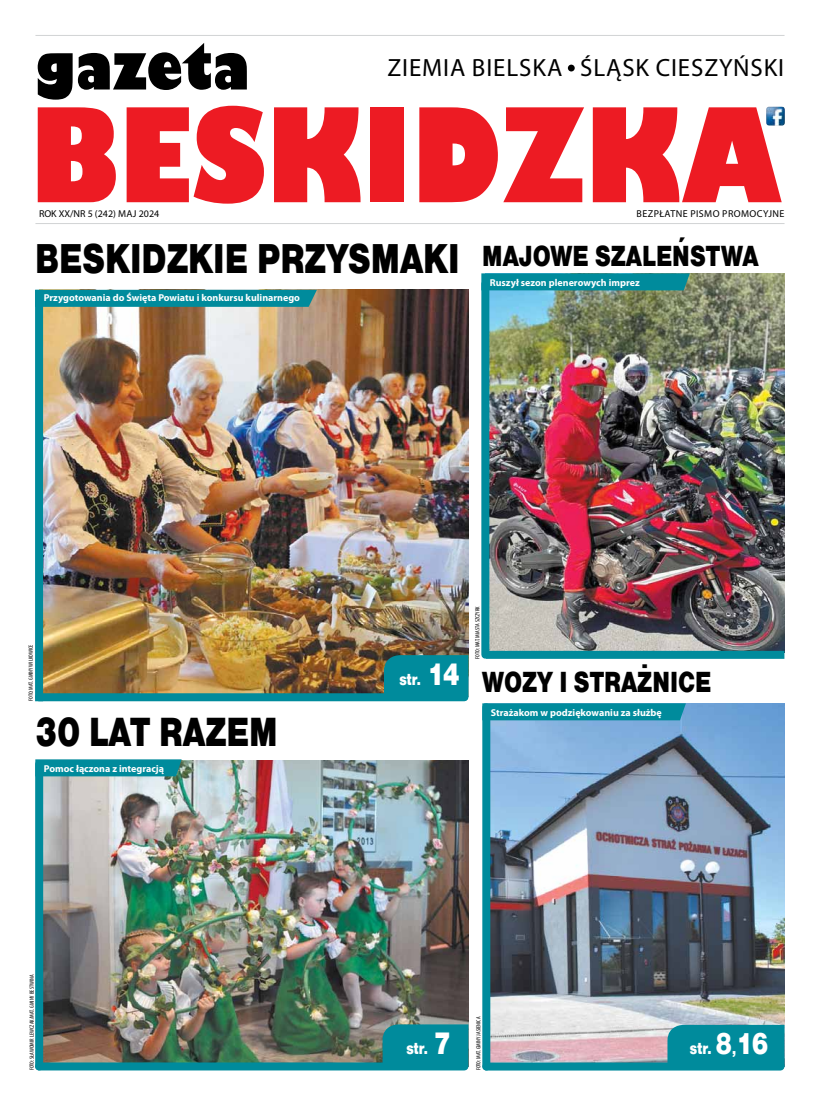
<style>
.page{position:relative;width:820px;height:1106px;background:#fff}
.page>*{position:absolute;margin:0;border:0;box-sizing:border-box;transform-origin:0 0}
.t1{font:800 condensed 127.3px "Gill Sans";letter-spacing:.005em;color:#ed1b23;scale:1.16 1}
.t2{font:800 condensed 61.8px "Gill Sans";color:#000;scale:1.25 1}
.t3{font:900 43px "Nimbus Sans DEE";color:#000;scale:.8 1}
.t4{font:900 42px "Nimbus Sans DEE";color:#000;scale:.8 1}
.t5{font:900 30px "Nimbus Sans DEE";color:#000;scale:.8 1}
.t6{font:25px "Myriad Pro";letter-spacing:.035em;color:#000}
.t7{font:900 17.3px "Nimbus Sans DEE";color:#fff;scale:.8 1}
.t8{font:700 10px "Myriad Pro";color:#fff}
.t9{font:10px "Myriad Pro";letter-spacing:.025em;color:#000}
.t10{font:10px "Myriad Pro";color:#000}
.t11{font:condensed 6px "Myriad Pro";letter-spacing:.01em;color:#000}
.s1{font-size:31.9px}
.s2{font-size:31px}
</style>
<div class="page">
<hr style="left:35px;top:35px;width:749px;height:1px;background:#d1d3d4">
<hr style="left:35px;top:223px;width:749px;height:1px;background:#d1d3d4">
<img style="left:766px;top:107px;width:18px;height:19px">
<div style="left:567px;top:65px;width:7px;height:6px;background:#000;border-radius:50%"></div>
<img style="left:43px;top:760px;width:425px;height:302px">
<div style="left:39px;top:1062px;width:425px;height:8px;background:#008b9c"></div>
<div style="left:35px;top:764px;width:8px;height:302px;background:#008b9c"></div>
<svg style="left:35px;top:759px;width:147px;height:17px;background:#078d9d"></svg>
<div style="left:382px;top:1024px;width:86px;height:42px;background:#008b9c"></div>
<img style="left:43px;top:290px;width:425px;height:403px">
<div style="left:35px;top:294px;width:8px;height:403px;background:#008b9c"></div>
<svg style="left:35px;top:290px;width:282px;height:17px;background:#048b9b"></svg>
<div style="left:39px;top:693px;width:425px;height:8px;background:#008b9c"></div>
<div style="left:384px;top:655px;width:84px;height:42px;background:#008b9c"></div>
<img style="left:490px;top:703px;width:294px;height:359px">
<div style="left:486px;top:1062px;width:294px;height:8px;background:#008b9c"></div>
<div style="left:482px;top:707px;width:8px;height:359px;background:#008b9c"></div>
<svg style="left:482px;top:703px;width:203px;height:17px;background:#038c9d"></svg>
<img style="left:489px;top:274px;width:295px;height:378px">
<div style="left:490px;top:651px;width:290px;height:8px;background:#008b9c"></div>
<div style="left:481px;top:284px;width:8px;height:370px;background:#008b9c"></div>
<svg style="left:481px;top:273px;width:208px;height:17px;background:#048b9b"></svg>
<div style="left:667px;top:1024px;width:117px;height:42px;background:#008b9c"></div>
<h2 class="t2" style="left:35px;top:28px;width:173px">gazeta</h2>
<h3 class="t6" style="left:387px;top:52px;width:398px">ZIEMIA BIELSKA ŚLĄSK CIESZYŃSKI</h3>
<h1 class="t1" style="left:30px;top:76px;width:648px">BESKIDZKA</h1>
<p class="t10" style="left:39px;top:208px;width:122px">ROK XX/NR 5 (242) MAJ 2024</p>
<h3 class="t3" style="left:35px;top:234px;width:532px">BESKIDZKIE PRZYSMAKI</h3>
<p class="t8" style="left:44px;top:291px;width:258px">Przygotowania do Święta Powiatu i konkursu kulinarnego</p>
<p class="t9" style="left:636px;top:208px;width:149px">BEZPŁATNE PISMO PROMOCYJNE</p>
<h3 class="t5" style="left:482px;top:238px;width:347px">MAJOWE SZALEŃSTWA</h3>
<p class="t8" style="left:489px;top:276px;width:151px">Ruszył sezon plenerowych imprez</p>
<p class="t11" style="left:27px;top:701px;width:58px;rotate:-90deg">Foto: Mat. Gminy Wilkowice</p>
<h3 class="t4" style="left:35px;top:707px;width:305px">30 LAT RAZEM</h3>
<p class="t8" style="left:44px;top:761px;width:122px">Pomoc łączona z integracją</p>
<p class="t11" style="left:28px;top:1070px;width:98px;rotate:-90deg">Foto: Sławomir Lewczak/Mat. Gminy Bestwina</p>
<h3 class="t7" style="left:399px;top:669px;width:77px">STR. <span class="s1">14</span></h3>
<p class="t11" style="left:474px;top:659px;width:54px;rotate:-90deg">Foto: Mat. Miasta Szczyrk</p>
<h3 class="t5" style="left:482px;top:665px;width:287px">WOZY I STRAŻNICE</h3>
<p class="t8" style="left:490px;top:705px;width:172px">Strażakom w podziękowaniu za służbę</p>
<h3 class="t7" style="left:406px;top:1038px;width:57px">STR. <span class="s1">7</span></h3>
<p class="t11" style="left:475px;top:1070px;width:55px;rotate:-90deg">Foto: Mat. Gminy Jasienica</p>
<h3 class="t7" style="left:689px;top:1038px;width:100px">STR. <span class="s2">8</span>,<span class="s2">16</span></h3>
</div>
